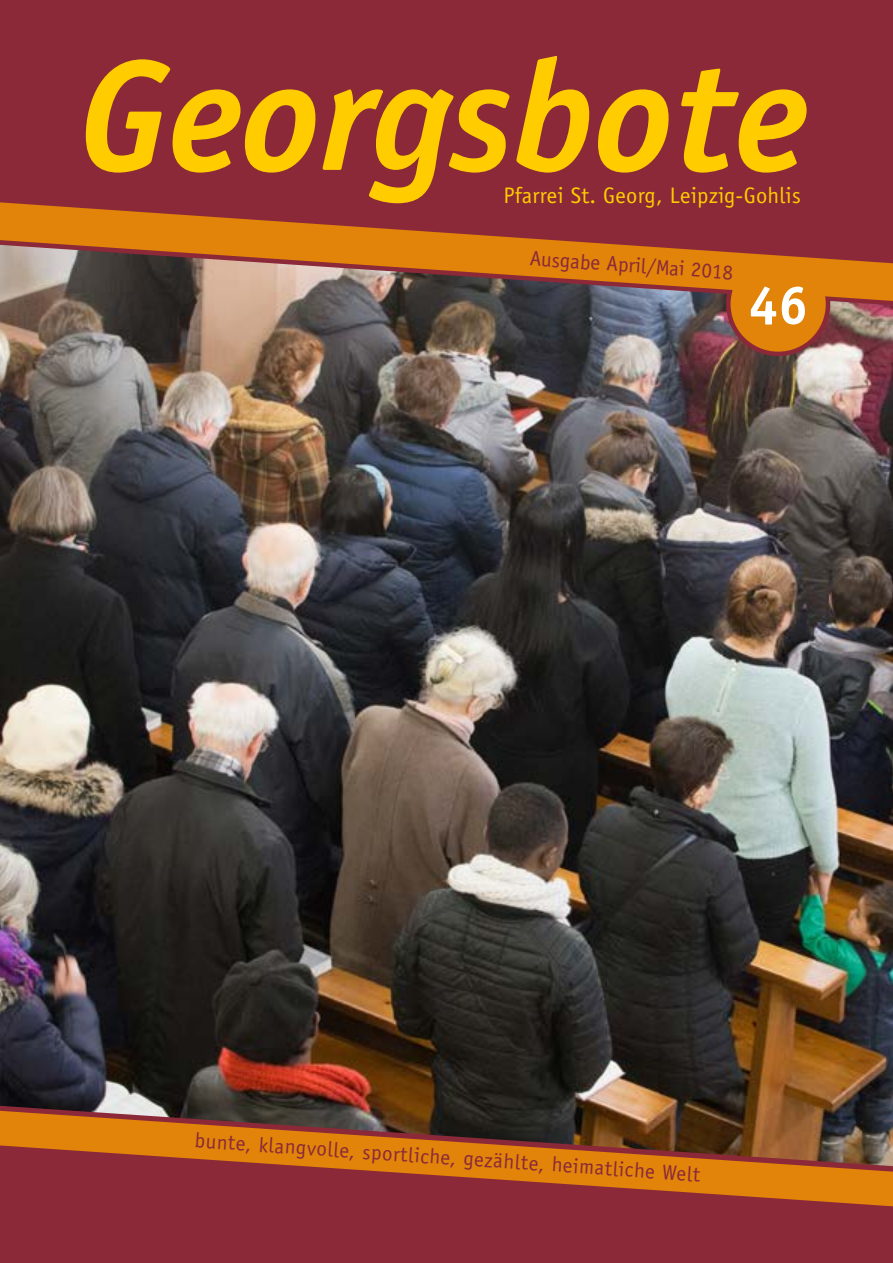
<style>
.page{position:relative;width:893px;height:1263px;background:#fff}
.page>*{position:absolute;margin:0;border:0;box-sizing:border-box;transform-origin:0 0}
.t1{font:italic 700 157.5px "Officina Sans Std";color:#fc0}
.t2{font:700 54px "Officina Sans Std";color:#fff}
.t3{font:22.5px "Officina Sans Std";letter-spacing:.01em;color:#fc0}
.t4{font:21px "Officina Sans Std";color:#8b2939}
</style>
<div class="page">
<img style="left:0;top:305px;width:893px;height:801px">
<div style="left:0;top:0;width:893px;height:305px;background:#8b2939"></div>
<svg style="left:0;top:1106px;width:893px;height:157px;background:#872b38"></svg>
<div style="left:728px;top:254px;width:100px;height:100px;background:#e18409;border-radius:50%"></div>
<div style="left:726px;top:252px;width:104px;height:104px;border:4px solid #8b2939;border-radius:50%"></div>
<svg style="left:0;top:1111px;width:893px;height:95px;background:#9c5023"></svg>
<svg style="left:0;top:202px;width:893px;height:99px;background:#a85f33"></svg>
<h1 class="t1" style="left:78px;top:22px;width:731px">Georgsbote</h1>
<p class="t3" style="left:503px;top:182px;width:299px">Pfarrei St. Georg, Leipzig-Gohlis</p>
<p class="t4" style="left:531px;top:246px;width:205px;rotate:4deg">Ausgabe April/Mai 2018</p>
<h2 class="t2" style="left:748px;top:272px;width:62px">46</h2>
<p class="t4" style="left:196px;top:1127px;width:508px;rotate:4deg">bunte, klangvolle, sportliche, gezählte, heimatliche Welt</p>
</div>
